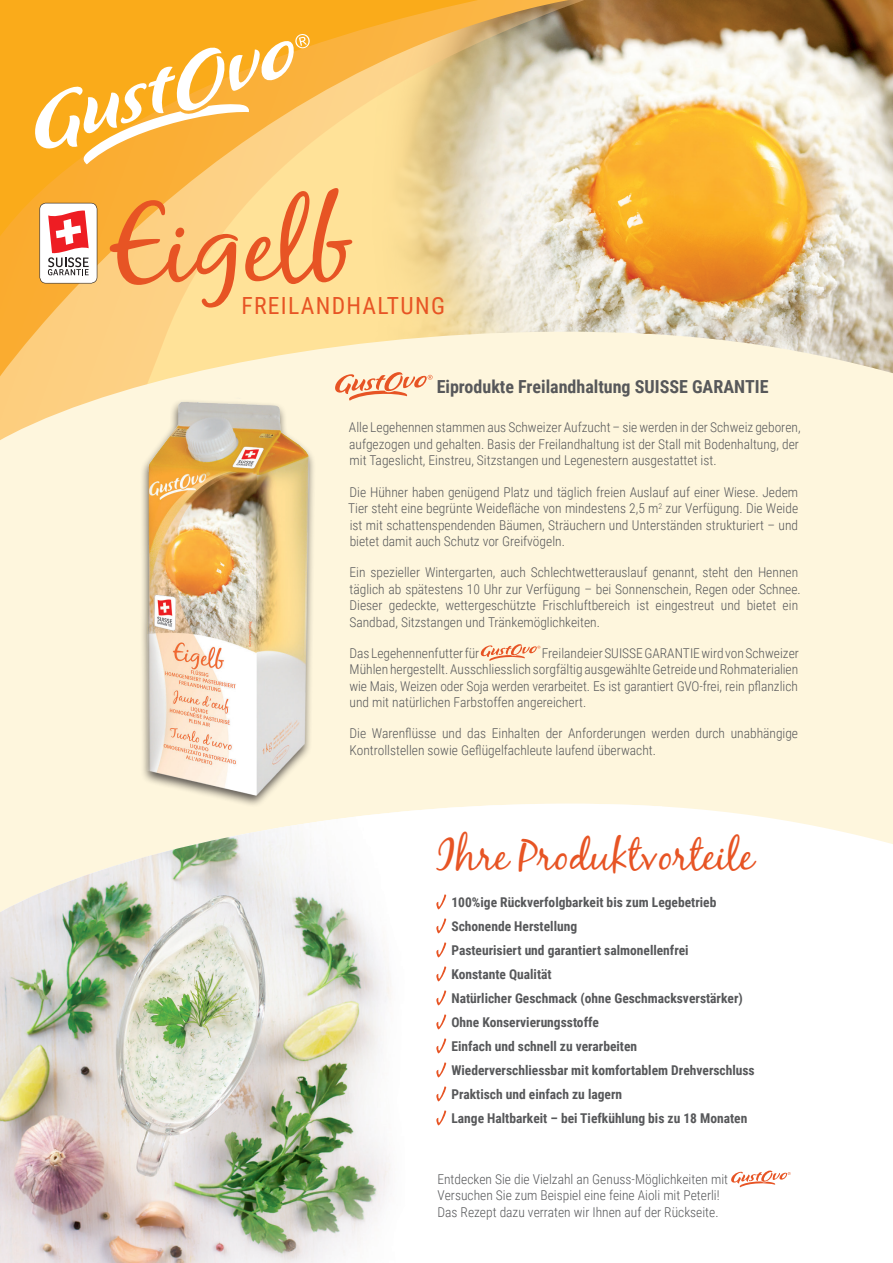
<style>
.page{position:relative;width:893px;height:1263px;background:#fff}
.page>*{position:absolute;margin:0;border:0;box-sizing:border-box;transform-origin:0 0}
.t1{font:42px "Black Jack";color:#e75424}
.t2{font:23.7px "Roboto Condensed";letter-spacing:.055em;color:#e75424}
.t3{font:700 18px "Roboto Condensed";color:#57585a}
.t4{font:300 13.5px/16.5px "Roboto Condensed";color:#57585a}
.t5{font:700 13.5px/24px "Roboto Condensed";color:#57585a}
</style>
<div class="page">
<img style="left:704px;top:0;width:189px;height:331px">
<svg style="left:619px;top:0;width:85px;height:331px;background:#e7b567"></svg>
<svg style="left:0;top:0;width:619px;height:331px;background:#efca82"></svg>
<svg style="left:30px;top:34px;width:280px;height:130px"></svg>
<svg style="left:110px;top:200px;width:128px;height:108px;background:#f8b56c"></svg>
<svg style="left:245px;top:188px;width:107px;height:96px;background:#f7b875"></svg>
<div style="left:0;top:331px;width:893px;height:472px;background:#fef6dd"></div>
<img style="left:0;top:803px;width:893px;height:460px">
<img style="left:0;top:804px;width:662px;height:108px">
<svg style="left:397px;top:372px;width:35px;height:29px"></svg>
<svg style="left:481px;top:644px;width:59px;height:17px"></svg>
<img style="left:108px;top:345px;width:289px;height:501px">
<svg style="left:436px;top:894px;width:11px;height:15px"></svg>
<svg style="left:436px;top:918px;width:11px;height:15px"></svg>
<svg style="left:436px;top:942px;width:11px;height:15px"></svg>
<svg style="left:436px;top:966px;width:11px;height:15px"></svg>
<svg style="left:436px;top:990px;width:11px;height:15px"></svg>
<svg style="left:436px;top:1014px;width:11px;height:15px"></svg>
<svg style="left:436px;top:1038px;width:11px;height:15px"></svg>
<svg style="left:436px;top:1062px;width:11px;height:15px"></svg>
<svg style="left:436px;top:1086px;width:11px;height:15px"></svg>
<svg style="left:436px;top:1110px;width:11px;height:15px"></svg>
<svg style="left:731px;top:1170px;width:60px;height:17px"></svg>
<svg style="left:40px;top:203px;width:57px;height:80px"></svg>
<h2 class="t2" style="left:241px;top:289px;width:205px">FREILANDHALTUNG</h2>
<h3 class="t3" style="left:437px;top:374px;width:333px">Eiprodukte Freilandhaltung SUISSE GARANTIE</h3>
<p class="t4" style="left:349px;top:419px;width:453px">Alle Legehennen stammen aus Schweizer Aufzucht – sie werden in der Schweiz geboren, aufgezogen und gehalten. Basis der Freilandhaltung ist der Stall mit Bodenhaltung, der mit Tageslicht, Einstreu, Sitzstangen und Legenestern ausgestattet ist.</p>
<p class="t4" style="left:348px;top:483px;width:452px;text-align:justify">Die Hühner haben genügend Platz und täglich freien Auslauf auf einer Wiese. Jedem Tier steht eine begrünte Weidefläche von mindestens 2,5 m<sup>2</sup> zur Verfügung. Die Weide ist mit schattenspendenden Bäumen, Sträuchern und Unterständen strukturiert – und bietet damit auch Schutz vor Greifvögeln.</p>
<p class="t4" style="left:349px;top:563px;width:453px">Ein spezieller Wintergarten, auch Schlechtwetterauslauf genannt, steht den Hennen täglich ab spätestens 10 Uhr zur Verfügung – bei Sonnenschein, Regen oder Schnee.<br>Dieser gedeckte, wettergeschützte Frischluftbereich ist eingestreut und bietet ein Sandbad, Sitzstangen und Tränkemöglichkeiten.</p>
<p class="t4" style="left:350px;top:644px;width:131px">Das Legehennenfutter für</p>
<p class="t4" style="left:349px;top:644px;width:451px;text-align:justify;text-indent:192px">Freilandeier SUISSE GARANTIE wird von Schweizer Mühlen hergestellt. Ausschliesslich sorgfältig ausgewählte Getreide und Rohmaterialien wie Mais, Weizen oder Soja werden verarbeitet. Es ist garantiert GVO-frei, rein pflanzlich und mit natürlichen Farbstoffen angereichert.</p>
<p class="t4" style="left:350px;top:724px;width:450px">Die Warenflüsse und das Einhalten der Anforderungen werden durch unabhängige<br>Kontrollstellen sowie Geflügelfachleute laufend überwacht.</p>
<h1 class="t1" style="left:436px;top:830px;width:319px">Ihre Produktvorteile</h1>
<p class="t5" style="left:451px;top:889px;width:305px">100%ige Rückverfolgbarkeit bis zum Legebetrieb Schonende Herstellung<br>Pasteurisiert und garantiert salmonellenfrei<br>Konstante Qualität<br>Natürlicher Geschmack (ohne Geschmacksverstärker)<br>Ohne Konservierungsstoffe<br>Einfach und schnell zu verarbeiten Wiederverschliessbar mit komfortablem Drehverschluss Praktisch und einfach zu lagern<br>Lange Haltbarkeit – bei Tiefkühlung bis zu 18 Monaten</p>
<p class="t4" style="left:437px;top:1170px;width:292px">Entdecken Sie die Vielzahl an Genuss-Möglichkeiten mit<br>Versuchen Sie zum Beispiel eine feine Aioli mit Peterli!<br>Das Rezept dazu verraten wir Ihnen auf der Rückseite.</p>
</div>
